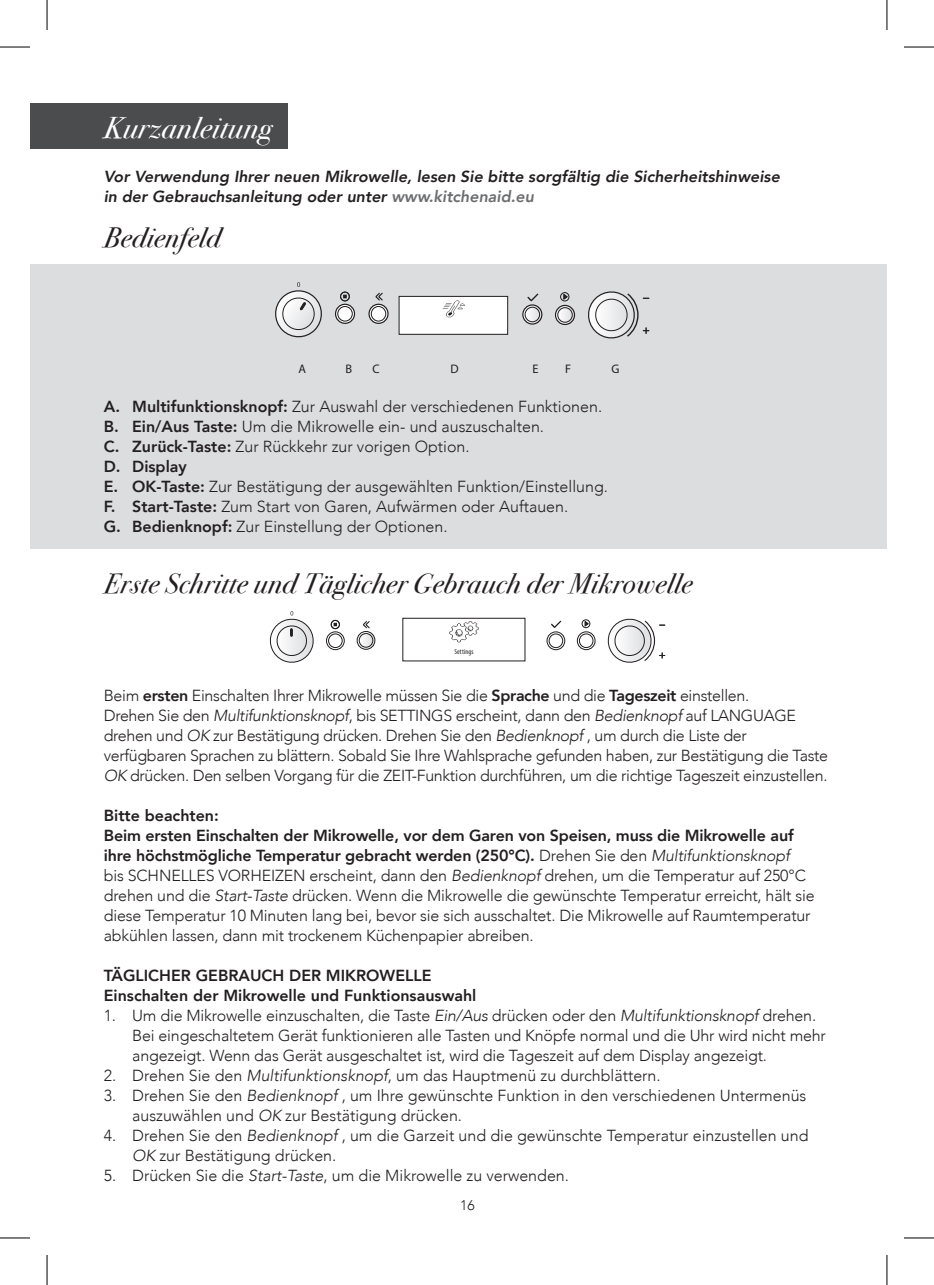
<style>
.page{position:relative;width:934px;height:1285px;background:#fff}
.page>*{position:absolute;margin:0;border:0;box-sizing:border-box;transform-origin:0 0}
.t1{font:italic 30px "Bodoni Svty Two ITCTT";letter-spacing:.02em;color:#fff}
.t2{font:italic 28px "Bodoni Svty Two ITCTT";letter-spacing:.02em;color:#231f20}
.t3{font:300 16px/20px "Avenir";letter-spacing:-.01em;color:#231f20}
.t4{font:italic 800 16px "Avenir";color:#231f20}
.t5{font:800 16px "Avenir";color:#231f20}
.t6{font:300 14px "Avenir";color:#231f20}
.t7{font:12.4px "Myriad Pro";color:#231f20}
.t8{font:condensed 7.2px "Myriad Pro";letter-spacing:.015em;color:#231f20}
.s1{color:#6c6d70}
.s2{font-weight:800}
.s3{font-style:italic}
</style>
<div class="page">
<div style="left:30px;top:104px;width:257px;height:45px;background:#4b4c4d"></div>
<div style="left:30px;top:264px;width:856px;height:285px;background:#dcdddf"></div>
<svg style="left:369px;top:304px;width:19px;height:19px"></svg>
<div style="left:368px;top:304px;width:20px;height:20px;border:1px solid #231f20;border-radius:50%"></div>
<div style="left:371px;top:306px;width:14px;height:15px;background:#fff;border-radius:50%"></div>
<div style="left:370px;top:306px;width:16px;height:15px;border:1px solid #231f20;border-radius:50%"></div>
<svg style="left:588px;top:291px;width:60px;height:48px"></svg>
<svg style="left:563px;top:294px;width:4px;height:5px"></svg>
<div style="left:560px;top:292px;width:9px;height:9px;border:1px solid #231f20;border-radius:50%"></div>
<svg style="left:335px;top:304px;width:19px;height:19px"></svg>
<div style="left:335px;top:304px;width:20px;height:20px;border:1px solid #231f20;border-radius:50%"></div>
<div style="left:337px;top:306px;width:15px;height:15px;background:#fff;border-radius:50%"></div>
<div style="left:337px;top:306px;width:15px;height:15px;border:1px solid #231f20;border-radius:50%"></div>
<div style="left:340px;top:292px;width:9px;height:9px;border:1px solid #231f20;border-radius:50%"></div>
<svg style="left:275px;top:282px;width:47px;height:56px"></svg>
<svg style="left:522px;top:305px;width:19px;height:19px"></svg>
<div style="left:522px;top:304px;width:20px;height:21px;border:1px solid #231f20;border-radius:50%"></div>
<svg style="left:525px;top:307px;width:14px;height:15px"></svg>
<div style="left:524px;top:307px;width:16px;height:15px;border:1px solid #231f20;border-radius:50%"></div>
<svg style="left:555px;top:305px;width:19px;height:19px"></svg>
<div style="left:554px;top:305px;width:21px;height:20px;border:1px solid #231f20;border-radius:50%"></div>
<svg style="left:557px;top:308px;width:15px;height:14px"></svg>
<div style="left:557px;top:307px;width:15px;height:16px;border:1px solid #231f20;border-radius:50%"></div>
<svg style="left:375px;top:292px;width:8px;height:9px"></svg>
<svg style="left:527px;top:293px;width:11px;height:9px"></svg>
<div style="left:399px;top:296px;width:108px;height:38px;background:#fff"></div>
<div style="left:399px;top:296px;width:108px;height:38px;border:1px solid #231f20"></div>
<img style="left:442px;top:300px;width:23px;height:18px">
<svg style="left:607px;top:618px;width:57px;height:45px"></svg>
<svg style="left:584px;top:621px;width:4px;height:5px"></svg>
<div style="left:581px;top:619px;width:9px;height:9px;border:1px solid #231f20;border-radius:50%"></div>
<svg style="left:326px;top:632px;width:18px;height:17px"></svg>
<div style="left:326px;top:631px;width:18px;height:19px;border:1px solid #231f20;border-radius:50%"></div>
<div style="left:328px;top:634px;width:14px;height:13px;background:#fff;border-radius:50%"></div>
<div style="left:328px;top:633px;width:14px;height:15px;border:1px solid #231f20;border-radius:50%"></div>
<div style="left:331px;top:620px;width:8px;height:9px;border:1px solid #231f20;border-radius:50%"></div>
<svg style="left:333px;top:623px;width:4px;height:3px"></svg>
<svg style="left:269px;top:611px;width:45px;height:52px"></svg>
<svg style="left:577px;top:632px;width:18px;height:17px"></svg>
<div style="left:576px;top:631px;width:19px;height:19px;border:1px solid #231f20;border-radius:50%"></div>
<div style="left:579px;top:634px;width:13px;height:13px;background:#fff;border-radius:50%"></div>
<div style="left:578px;top:633px;width:15px;height:15px;border:1px solid #231f20;border-radius:50%"></div>
<svg style="left:363px;top:621px;width:7px;height:7px"></svg>
<svg style="left:551px;top:620px;width:10px;height:8px"></svg>
<div style="left:402px;top:618px;width:123px;height:43px;border:1px solid #231f20"></div>
<svg style="left:357px;top:631px;width:18px;height:18px"></svg>
<div style="left:356px;top:631px;width:19px;height:19px;border:1px solid #231f20;border-radius:50%"></div>
<svg style="left:359px;top:633px;width:13px;height:14px"></svg>
<div style="left:359px;top:633px;width:14px;height:14px;border:1px solid #231f20;border-radius:50%"></div>
<svg style="left:546px;top:632px;width:18px;height:18px"></svg>
<div style="left:546px;top:631px;width:19px;height:19px;border:1px solid #231f20;border-radius:50%"></div>
<div style="left:549px;top:634px;width:13px;height:13px;background:#fff;border-radius:50%"></div>
<div style="left:548px;top:633px;width:15px;height:15px;border:1px solid #231f20;border-radius:50%"></div>
<img style="left:448px;top:619px;width:31px;height:24px">
<hr style="left:0;top:47px;width:30px;height:1px;background:#000">
<hr style="left:903px;top:47px;width:30px;height:1px;background:#000">
<hr style="left:0;top:1237px;width:30px;height:1px;background:#000">
<hr style="left:903px;top:1237px;width:30px;height:1px;background:#000">
<hr style="left:47px;top:0;width:1px;height:30px;background:#000">
<hr style="left:47px;top:1255px;width:1px;height:30px;background:#000">
<hr style="left:886px;top:0;width:1px;height:30px;background:#000">
<hr style="left:886px;top:1255px;width:1px;height:30px;background:#000">
<p class="t1" style="left:104px;top:101px;width:169px">Kurzanleitung</p>
<p class="t4" style="left:104px;top:167px;width:677px">Vor Verwendung Ihrer neuen Mikrowelle, lesen Sie bitte sorgfältig die Sicherheitshinweise</p>
<p class="t4" style="left:104px;top:187px;width:431px">in der Gebrauchsanleitung oder unter <span class="s1">www.kitchenaid.eu</span></p>
<p class="t2" style="left:104px;top:213px;width:118px">Bedienfeld</p>
<p class="t7" style="left:298px;top:361px;width:9px">A</p>
<p class="t7" style="left:345px;top:361px;width:8px">B</p>
<p class="t7" style="left:372px;top:361px;width:9px">C</p>
<p class="t7" style="left:450px;top:361px;width:10px">D</p>
<p class="t7" style="left:532px;top:361px;width:8px">E</p>
<p class="t7" style="left:564px;top:361px;width:8px">F</p>
<p class="t7" style="left:611px;top:361px;width:9px">G</p>
<p class="t3" style="left:104px;top:396px;width:499px"><span class="s2">A. Multifunktionsknopf:</span> Zur Auswahl der verschiedenen Funktionen.</p>
<p class="t3" style="left:104px;top:416px;width:441px"><span class="s2">B. Ein/Aus Taste:</span> Um die Mikrowelle ein- und auszuschalten.</p>
<p class="t3" style="left:104px;top:436px;width:367px"><span class="s2">C. Zurück-Taste:</span> Zur Rückkehr zur vorigen Option.</p>
<p class="t5" style="left:104px;top:454px;width:84px">D. Display</p>
<p class="t3" style="left:104px;top:476px;width:505px"><span class="s2">E. OK-Taste:</span> Zur Bestätigung der ausgewählten Funktion/Einstellung.</p>
<p class="t3" style="left:104px;top:496px;width:466px"><span class="s2">F. Start-Taste:</span> Zum Start von Garen, Aufwärmen oder Auftauen.</p>
<p class="t3" style="left:104px;top:516px;width:345px"><span class="s2">G. Bedienknopf:</span> Zur Einstellung der Optionen.</p>
<p class="t2" style="left:104px;top:559px;width:589px">Erste Schritte und Täglicher Gebrauch der Mikrowelle</p>
<p class="t8" style="left:454px;top:647px;width:21px">Settings</p>
<p class="t3" style="left:104px;top:685px;width:646px">Beim <span class="s2">ersten</span> Einschalten Ihrer Mikrowelle müssen Sie die <span class="s2">Sprache</span> und die <span class="s2">Tageszeit</span> einstellen.</p>
<p class="t3" style="left:104px;top:705px;width:725px">Drehen Sie den <span class="s3">Multifunktionsknopf</span>, bis SETTINGS erscheint, dann den <span class="s3">Bedienknopf</span> auf LANGUAGE drehen und <span class="s3">OK</span> zur Bestätigung drücken. Drehen Sie den <span class="s3">Bedienknopf</span> , um durch die Liste der verfügbaren Sprachen zu blättern. Sobald Sie Ihre Wahlsprache gefunden haben, zur Bestätigung die Taste <span class="s3">OK</span> drücken. Den selben Vorgang für die ZEIT-Funktion durchführen, um die richtige Tageszeit einzustellen.</p>
<p class="t5" style="left:104px;top:803px;width:116px">Bitte beachten:</p>
<p class="t3" style="left:104px;top:825px;width:712px"><span class="s2">Beim ersten Einschalten der Mikrowelle, vor dem Garen von Speisen, muss die Mikrowelle auf ihre höchstmögliche Temperatur gebracht werden (250°C).</span> Drehen Sie den <span class="s3">Multifunktionsknopf<br></span>bis SCHNELLES VORHEIZEN erscheint, dann den <span class="s3">Bedienknopf</span> drehen, um die Temperatur auf 250°C drehen und die <span class="s3">Start-Taste</span> drücken. Wenn die Mikrowelle die gewünschte Temperatur erreicht, hält sie diese Temperatur 10 Minuten lang bei, bevor sie sich ausschaltet. Die Mikrowelle auf Raumtemperatur abkühlen lassen, dann mit trockenem Küchenpapier abreiben.</p>
<p class="t5" style="left:104px;top:963px;width:329px">TÄGLICHER GEBRAUCH DER MIKROWELLE</p>
<p class="t5" style="left:104px;top:983px;width:374px">Einschalten der Mikrowelle und Funktionsauswahl</p>
<p class="t3" style="left:104px;top:1005px;width:713px">1. Um die Mikrowelle einzuschalten, die Taste <span class="s3">Ein/Aus</span> drücken oder den <span class="s3">Multifunktionsknopf</span> drehen.</p>
<p class="t3" style="left:132px;top:1025px;width:695px">Bei eingeschaltetem Gerät funktionieren alle Tasten und Knöpfe normal und die Uhr wird nicht mehr</p>
<p class="t3" style="left:132px;top:1045px;width:636px">angezeigt. Wenn das Gerät ausgeschaltet ist, wird die Tageszeit auf dem Display angezeigt.</p>
<p class="t3" style="left:104px;top:1065px;width:558px">2. Drehen Sie den <span class="s3">Multifunktionsknopf</span>, um das Hauptmenü zu durchblättern.</p>
<p class="t3" style="left:104px;top:1085px;width:703px">3. Drehen Sie den <span class="s3">Bedienknopf</span> , um Ihre gewünschte Funktion in den verschiedenen Untermenüs</p>
<p class="t3" style="left:132px;top:1105px;width:331px">auszuwählen und <span class="s3">OK</span> zur Bestätigung drücken.</p>
<p class="t3" style="left:104px;top:1125px;width:705px">4. Drehen Sie den <span class="s3">Bedienknopf</span> , um die Garzeit und die gewünschte Temperatur einzustellen und</p>
<p class="t3" style="left:132px;top:1145px;width:205px"><span class="s3">OK</span> zur Bestätigung drücken.</p>
<p class="t3" style="left:104px;top:1165px;width:466px">5. Drücken Sie die <span class="s3">Start-Taste</span>, um die Mikrowelle zu verwenden.</p>
<p class="t6" style="left:460px;top:1196px;width:16px">16</p>
</div>
